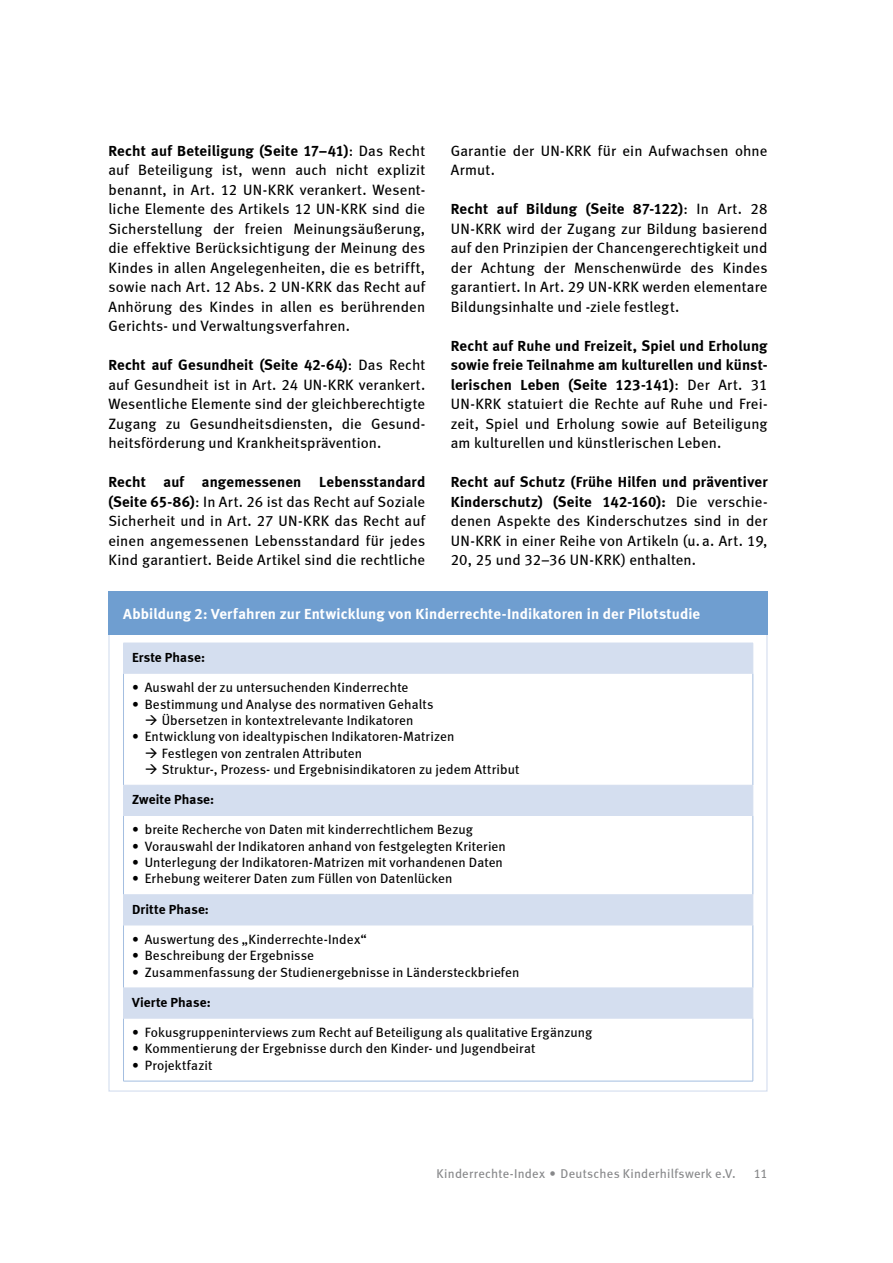
<style>
.page{position:relative;width:893px;height:1263px;background:#fff}
.page>*{position:absolute;margin:0;border:0;box-sizing:border-box;transform-origin:0 0}
.t1{font:15px/19.5px "Meta Book LF";letter-spacing:.01em;color:#000;text-align:justify}
.t2{font:15px/19.5px "Meta Bold LF";letter-spacing:.01em;color:#000;text-align:justify}
.t3{font:15px "Meta Bold LF";letter-spacing:.01em;color:#fff}
.t4{font:13.5px/16.4px "Meta Book LF";letter-spacing:.005em;color:#000}
.t5{font:13.5px "Meta Bold LF";letter-spacing:.01em;color:#000}
.t6{font:12.75px "Meta Book LF";letter-spacing:.02em;color:#87888a}
.s1{font-family:"Meta Book LF"}
.s2{font-family:"Meta Bold LF"}
</style>
<div class="page">
<div style="left:108px;top:591px;width:659px;height:44px;background:#6f9ed0"></div>
<svg style="left:124px;top:644px;width:629px;height:374px"></svg>
<hr style="left:123px;top:673px;width:1px;height:112px;background:#a4bee0">
<hr style="left:753px;top:673px;width:1px;height:112px;background:#a4bee0">
<hr style="left:123px;top:816px;width:1px;height:78px;background:#a4bee0">
<hr style="left:753px;top:816px;width:1px;height:78px;background:#a4bee0">
<hr style="left:123px;top:925px;width:1px;height:63px;background:#a4bee0">
<hr style="left:753px;top:925px;width:1px;height:63px;background:#a4bee0">
<hr style="left:123px;top:1018px;width:1px;height:63px;background:#a4bee0">
<hr style="left:753px;top:1018px;width:1px;height:63px;background:#a4bee0">
<hr style="left:123px;top:1081px;width:630px;height:1px;background:#a4bee0">
<hr style="left:123px;top:988px;width:630px;height:1px;background:#d4deef">
<hr style="left:123px;top:988px;width:1px;height:30px;background:#d4deef">
<hr style="left:753px;top:988px;width:1px;height:30px;background:#d4deef">
<hr style="left:123px;top:1018px;width:630px;height:1px;background:#d4deef">
<hr style="left:123px;top:894px;width:630px;height:1px;background:#d4deef">
<hr style="left:123px;top:895px;width:1px;height:30px;background:#d4deef">
<hr style="left:753px;top:895px;width:1px;height:30px;background:#d4deef">
<hr style="left:123px;top:925px;width:630px;height:1px;background:#d4deef">
<hr style="left:123px;top:785px;width:630px;height:1px;background:#d4deef">
<hr style="left:123px;top:785px;width:1px;height:30px;background:#d4deef">
<hr style="left:753px;top:785px;width:1px;height:30px;background:#d4deef">
<hr style="left:123px;top:815px;width:630px;height:1px;background:#d4deef">
<hr style="left:123px;top:643px;width:630px;height:1px;background:#d4deef">
<hr style="left:123px;top:643px;width:1px;height:30px;background:#d4deef">
<hr style="left:753px;top:643px;width:1px;height:30px;background:#d4deef">
<hr style="left:123px;top:673px;width:630px;height:1px;background:#d4deef">
<svg style="left:146px;top:715px;width:11px;height:10px"></svg>
<svg style="left:146px;top:748px;width:11px;height:10px"></svg>
<svg style="left:146px;top:764px;width:11px;height:10px"></svg>
<p class="t2" style="left:108px;top:140px;width:318px">Recht auf Beteiligung (Seite 17–41)<span class="s1">: Das Recht</span></p>
<p class="t1" style="left:108px;top:160px;width:318px">auf Beteiligung ist, wenn auch nicht explizit benannt, in Art. 12 UN-KRK verankert. Wesent&shy;liche Elemente des Artikels 12 UN-KRK sind die Sicherstellung der freien Meinungsäußerung, die effektive Berücksichtigung der Meinung des Kindes in allen Angelegenheiten, die es betrifft, sowie nach Art. 12 Abs. 2 UN-KRK das Recht auf Anhörung des Kindes in allen es berührenden Gerichts- und Verwaltungsverfahren.</p>
<p class="t2" style="left:108px;top:355px;width:318px">Recht auf Gesundheit (Seite 42-64)<span class="s1">: Das Recht</span></p>
<p class="t1" style="left:108px;top:374px;width:318px">auf Gesundheit ist in Art. 24 UN-KRK verankert.<br>Wesentliche Elemente sind der gleichberechtigte Zugang zu Gesundheitsdiensten, die Gesund&shy;heitsförderung und Krankheitsprävention.</p>
<p class="t2" style="left:108px;top:472px;width:318px">Recht auf angemessenen Lebensstandard</p>
<p class="t1" style="left:108px;top:491px;width:318px"><span class="s2">(Seite 65-86)</span>: In Art. 26 ist das Recht auf Soziale Sicherheit und in Art. 27 UN-KRK das Recht auf einen angemessenen Lebensstandard für jedes Kind garantiert. Beide Artikel sind die rechtliche</p>
<p class="t1" style="left:451px;top:140px;width:318px">Garantie der UN-KRK für ein Aufwachsen ohne<br>Armut.</p>
<p class="t2" style="left:451px;top:199px;width:318px">Recht auf Bildung (Seite 87-122)<span class="s1">: In Art. 28</span></p>
<p class="t1" style="left:451px;top:218px;width:318px">UN-KRK wird der Zugang zur Bildung basierend auf den Prinzipien der Chancengerechtigkeit und der Achtung der Menschenwürde des Kindes garantiert. In Art. 29 UN-KRK werden elementare Bildungsinhalte und -ziele festlegt.</p>
<p class="t2" style="left:451px;top:335px;width:318px">Recht auf Ruhe und Freizeit, Spiel und Erholung sowie freie Teilnahme am kulturellen und künst&shy;lerischen Leben (Seite 123-141)<span class="s1">: Der Art. 31</span></p>
<p class="t1" style="left:451px;top:394px;width:318px">UN-KRK statuiert die Rechte auf Ruhe und Frei&shy;zeit, Spiel und Erholung sowie auf Beteiligung am kulturellen und künstlerischen Leben.</p>
<p class="t2" style="left:451px;top:472px;width:318px">Recht auf Schutz (Frühe Hilfen und präventiver<br>Kinderschutz) (Seite 142-160): <span class="s1">Die verschie-</span></p>
<p class="t1" style="left:451px;top:511px;width:318px">denen Aspekte des Kinderschutzes sind in der UN-KRK in einer Reihe von Artikeln (u. a. Art. 19, 20, 25 und 32–36 UN-KRK) enthalten.</p>
<p class="t3" style="left:123px;top:605px;width:578px">Abbildung 2: Verfahren zur Entwicklung von Kinderrechte-Indikatoren in der Pilotstudie</p>
<p class="t5" style="left:132px;top:649px;width:75px">Erste Phase:</p>
<p class="t4" style="left:132px;top:679px;width:278px">• Auswahl der zu untersuchenden Kinderrechte</p>
<p class="t4" style="left:162px;top:695px;width:273px;text-indent:-30px">• Bestimmung und Analyse des normativen Gehalts<br>Übersetzen in kontextrelevante Indikatoren</p>
<p class="t4" style="left:162px;top:728px;width:359px;text-indent:-30px">• Entwicklung von idealtypischen Indikatoren-Matrizen<br>Festlegen von zentralen Attributen<br>Struktur-, Prozess- und Ergebnisindikatoren zu jedem Attribut</p>
<p class="t5" style="left:132px;top:791px;width:84px">Zweite Phase:</p>
<p class="t4" style="left:132px;top:821px;width:342px">• breite Recherche von Daten mit kinderrechtlichem Bezug</p>
<p class="t4" style="left:132px;top:838px;width:375px">• Vorauswahl der Indikatoren anhand von festgelegten Kriterien</p>
<p class="t4" style="left:132px;top:854px;width:372px">• Unterlegung der Indikatoren-Matrizen mit vorhandenen Daten</p>
<p class="t4" style="left:132px;top:870px;width:322px">• Erhebung weiterer Daten zum Füllen von Datenlücken</p>
<p class="t5" style="left:132px;top:901px;width:78px">Dritte Phase:</p>
<p class="t4" style="left:132px;top:931px;width:236px">• Auswertung des „Kinderrechte-Index“</p>
<p class="t4" style="left:132px;top:947px;width:184px">• Beschreibung der Ergebnisse</p>
<p class="t4" style="left:132px;top:963px;width:389px">• Zusammenfassung der Studienergebnisse in Ländersteckbriefen</p>
<p class="t5" style="left:132px;top:994px;width:80px">Vierte Phase:</p>
<p class="t4" style="left:132px;top:1024px;width:462px">• Fokusgruppeninterviews zum Recht auf Beteiligung als qualitative Ergänzung</p>
<p class="t4" style="left:132px;top:1040px;width:405px">• Kommentierung der Ergebnisse durch den Kinder- und Jugendbeirat</p>
<p class="t4" style="left:132px;top:1057px;width:82px">• Projektfazit</p>
<p class="t6" style="left:437px;top:1165px;width:301px">Kinderrechte-Index • Deutsches Kinderhilfswerk e.V.</p>
<p class="t6" style="left:754px;top:1165px;width:15px">11</p>
</div>
